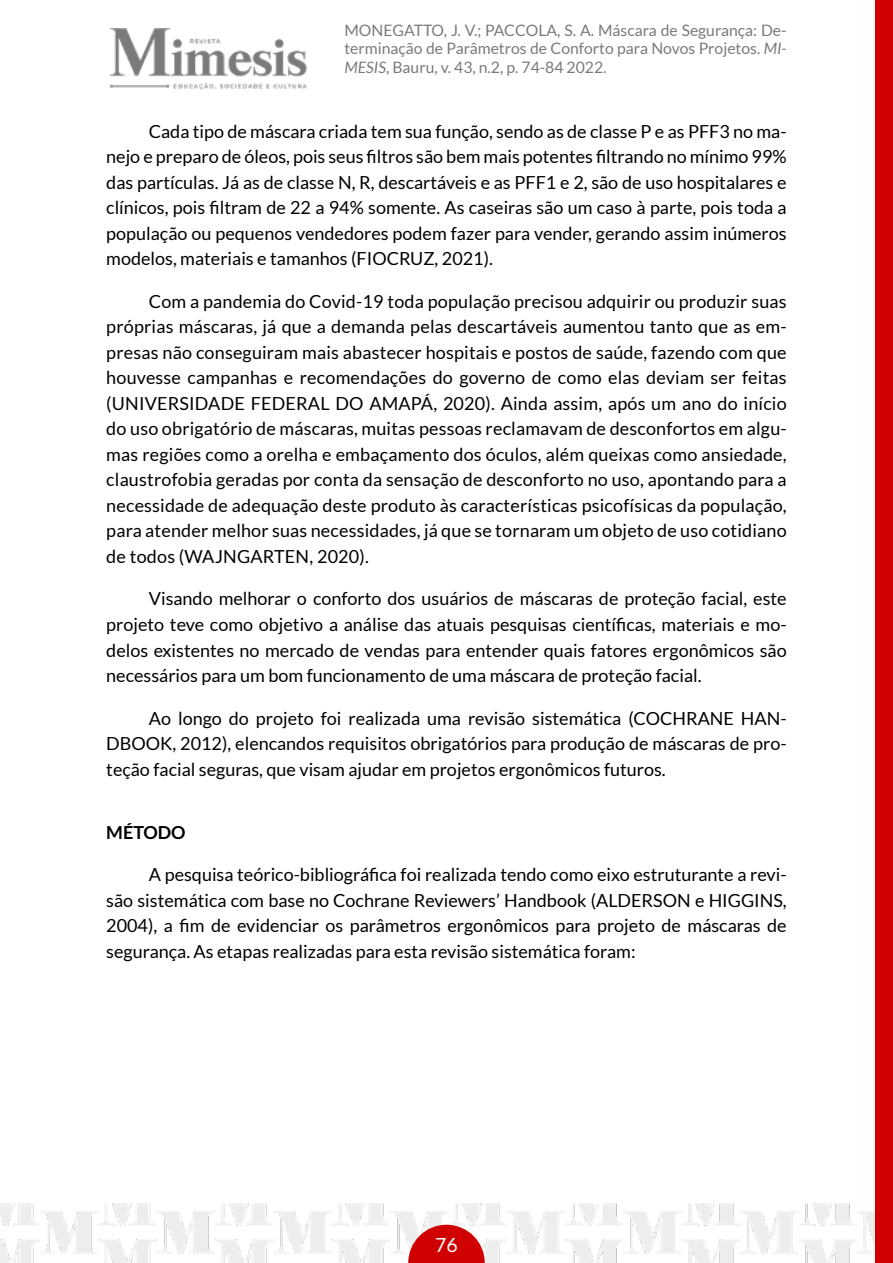
<style>
.page{position:relative;width:893px;height:1263px;background:#fff}
.page>*{position:absolute;margin:0;border:0;box-sizing:border-box;transform-origin:0 0}
.t1{font:19.5px "Lato";color:#fff}
.t2{font:18px/25.5px "Lato";color:#000;text-align:justify}
.t3{font:700 18px "Lato";color:#000}
.t4{font:15.75px/18.9px "Lato";color:#7a7a7a;text-align:justify}
.s1{font-style:italic}
</style>
<div class="page">
<img style="left:0;top:1203px;width:876px;height:60px">
<img style="left:109px;top:28px;width:198px;height:62px">
<div style="left:876px;top:0;width:17px;height:1263px;background:#d10000"></div>
<svg style="left:408px;top:1225px;width:77px;height:38px;background:#d93535"></svg>
<p class="t4" style="left:344px;top:20px;width:444px">MONEGATTO, J. V.; PACCOLA, S. A. Máscara de Segurança: De&shy;terminação de Parâmetros de Conforto para Novos Projetos. <span class="s1">MI-MESIS</span>, Bauru, v. 43, n.2, p. 74-84 2022.</p>
<p class="t2" style="left:106px;top:118px;width:682px;text-indent:43px">Cada tipo de máscara criada tem sua função, sendo as de classe P e as PFF3 no ma&shy;nejo e preparo de óleos, pois seus filtros são bem mais potentes filtrando no mínimo 99% das partículas. Já as de classe N, R, descartáveis e as PFF1 e 2, são de uso hospitalares e clínicos, pois filtram de 22 a 94% somente. As caseiras são um caso à parte, pois toda a população ou pequenos vendedores podem fazer para vender, gerando assim inúmeros modelos, materiais e tamanhos (FIOCRUZ, 2021).</p>
<p class="t2" style="left:106px;top:288px;width:682px;text-indent:43px">Com a pandemia do Covid-19 toda população precisou adquirir ou produzir suas próprias máscaras, já que a demanda pelas descartáveis aumentou tanto que as em&shy;presas não conseguiram mais abastecer hospitais e postos de saúde, fazendo com que houvesse campanhas e recomendações do governo de como elas deviam ser feitas (UNIVERSIDADE FEDERAL DO AMAPÁ, 2020). Ainda assim, após um ano do início do uso obrigatório de máscaras, muitas pessoas reclamavam de desconfortos em algu&shy;mas regiões como a orelha e embaçamento dos óculos, além queixas como ansiedade, claustrofobia geradas por conta da sensação de desconforto no uso, apontando para a necessidade de adequação deste produto às características psicofísicas da população, para atender melhor suas necessidades, já que se tornaram um objeto de uso cotidiano de todos (WAJNGARTEN, 2020).</p>
<p class="t2" style="left:106px;top:586px;width:682px;text-indent:43px">Visando melhorar o conforto dos usuários de máscaras de proteção facial, este projeto teve como objetivo a análise das atuais pesquisas científicas, materiais e mo&shy;delos existentes no mercado de vendas para entender quais fatores ergonômicos são necessários para um bom funcionamento de uma máscara de proteção facial.</p>
<p class="t2" style="left:106px;top:705px;width:682px;text-indent:43px">Ao longo do projeto foi realizada uma revisão sistemática (COCHRANE HAN-DBOOK, 2012), elencandos requisitos obrigatórios para produção de máscaras de pro&shy;teção facial seguras, que visam ajudar em projetos ergonômicos futuros.</p>
<p class="t3" style="left:106px;top:822px;width:81px">MÉTODO</p>
<p class="t2" style="left:106px;top:862px;width:682px;text-indent:43px">A pesquisa teórico-bibliográfica foi realizada tendo como eixo estruturante a revi&shy;são sistemática com base no Cochrane Reviewers’ Handbook (ALDERSON e HIGGINS, 2004), a fim de evidenciar os parâmetros ergonômicos para projeto de máscaras de segurança. As etapas realizadas para esta revisão sistemática foram:</p>
<p class="t1" style="left:435px;top:1234px;width:24px">76</p>
</div>
